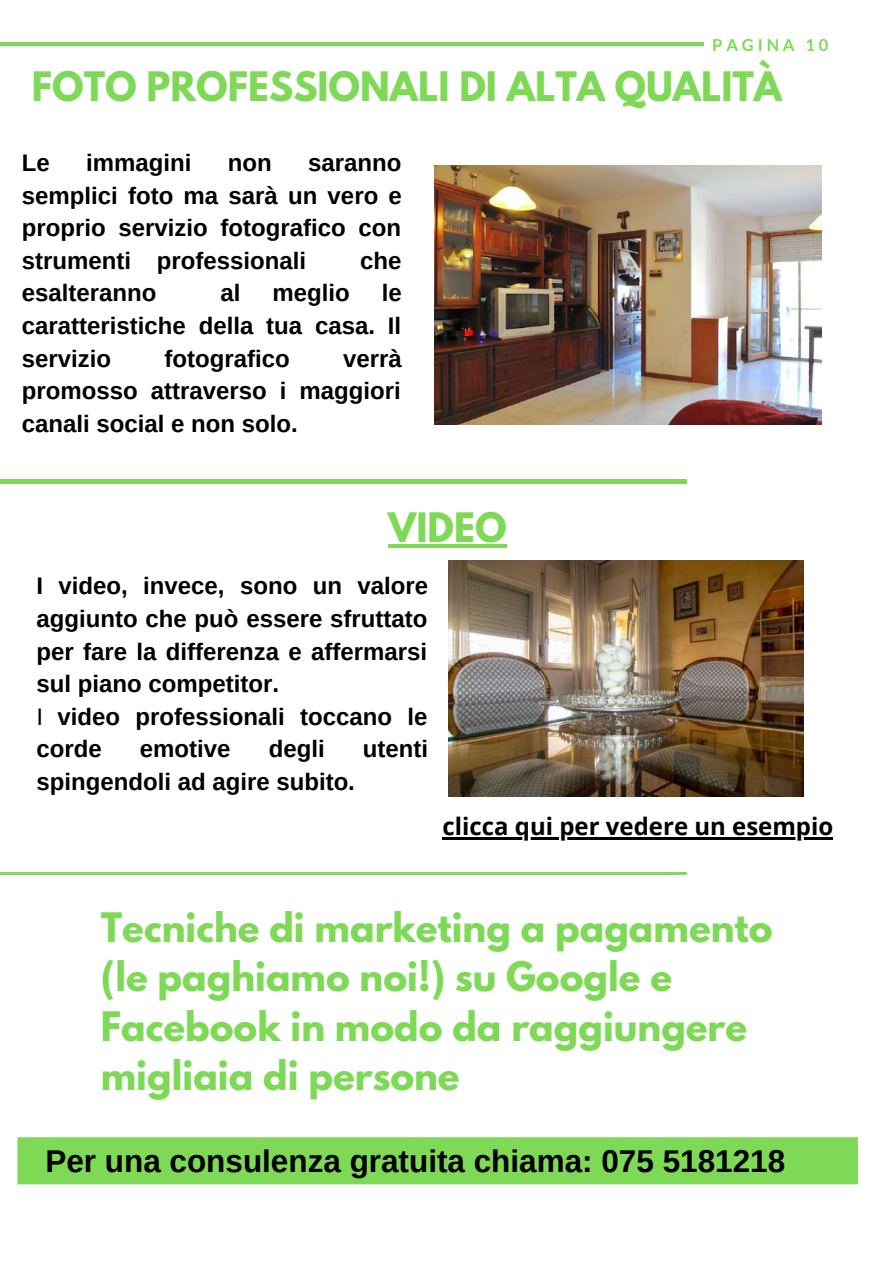
<style>
.page{position:relative;width:893px;height:1264px;background:#fff}
.page>*{position:absolute;margin:0;border:0;box-sizing:border-box;transform-origin:0 0}
.t1{font:700 36px/49.5px "League Spartan";color:#7ed957}
.t2{font:700 31.5px "Arimo";color:#000}
.t3{font:700 24px/32.5px "Arimo";color:#000;text-align:justify}
.t4{font:700 24px "Open Sans";color:#000}
.t5{font:700 16.5px "Lato";letter-spacing:.23em;color:#7ed957}
.s1{font-weight:400}
</style>
<div class="page">
<hr style="left:0;top:42px;width:703px;height:3px;background:#7ed957">
<hr style="left:0;top:480px;width:686px;height:3px;background:#7ed957">
<div style="left:17px;top:1137px;width:841px;height:47px;background:#7ed957"></div>
<hr style="left:0;top:872px;width:686px;height:3px;background:#7ed957">
<img style="left:435px;top:166px;width:386px;height:258px">
<img style="left:448px;top:560px;width:355px;height:236px">
<hr style="left:388px;top:544px;width:118px;height:3px;background:#7ed957">
<hr style="left:442px;top:837px;width:391px;height:2px;background:#000">
<p class="t5" style="left:712px;top:35px;width:118px">PAGINA 10</p>
<h1 class="t1" style="left:32px;top:67px;width:751px">FOTO PROFESSIONALI DI ALTA QUALITÀ</h1>
<p class="t3" style="left:22px;top:146px;width:29px">Le</p>
<p class="t3" style="left:86px;top:146px;width:107px">immagini</p>
<p class="t3" style="left:228px;top:146px;width:45px">non</p>
<p class="t3" style="left:22px;top:146px;width:381px;text-indent:286px">saranno semplici foto ma sarà un vero e proprio servizio fotografico con strumenti professionali</p>
<p class="t3" style="left:360px;top:244px;width:43px">che</p>
<p class="t3" style="left:22px;top:277px;width:381px;text-indent:360px">le caratteristiche della tua casa. Il servizio</p>
<p class="t3" style="left:22px;top:277px;width:136px">esalteranno</p>
<p class="t3" style="left:220px;top:277px;width:21px">al</p>
<p class="t3" style="left:272px;top:277px;width:79px">meglio</p>
<p class="t3" style="left:22px;top:342px;width:381px;text-indent:321px">verrà promosso attraverso i maggiori canali social e non solo.</p>
<p class="t3" style="left:164px;top:342px;width:127px">fotografico</p>
<h1 class="t1" style="left:388px;top:507px;width:120px">VIDEO</h1>
<p class="t3" style="left:36px;top:570px;width:393px;text-align:left">I video, invece, sono un valore aggiunto che può essere sfruttato per fare la differenza e affermarsi sul piano competitor.<br><span class="s1">I</span> video professionali toccano le corde</p>
<p class="t3" style="left:140px;top:733px;width:92px">emotive</p>
<p class="t3" style="left:269px;top:733px;width:57px">degli</p>
<p class="t3" style="left:363px;top:733px;width:67px">utenti</p>
<p class="t3" style="left:36px;top:765px;width:320px">spingendoli ad agire subito.</p>
<p class="t4" style="left:442px;top:809px;width:392px">clicca qui per vedere un esempio</p>
<h1 class="t1" style="left:101px;top:907px;width:673px">Tecniche di marketing a pagamento (le paghiamo noi!) su Google e<br>Facebook in modo da raggiungere migliaia di persone</h1>
<h2 class="t2" style="left:45px;top:1143px;width:741px">Per una consulenza gratuita chiama: 075 5181218</h2>
</div>
